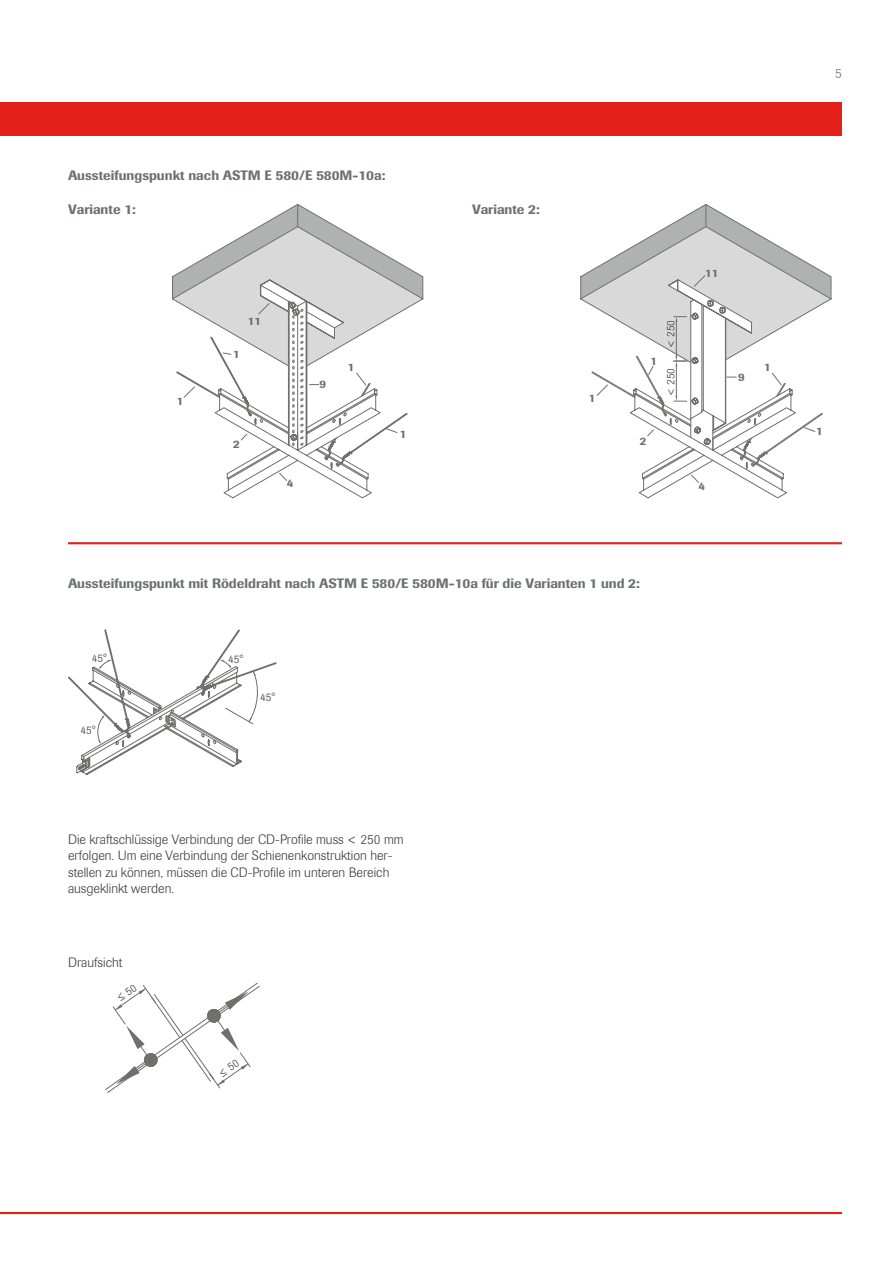
<style>
.page{position:relative;width:893px;height:1263px;background:#fff}
.page>*{position:absolute;margin:0;border:0;box-sizing:border-box;transform-origin:0 0}
.t1{font:300 13.5px/16.5px "Imago Pro";color:#3c3c3e}
.t2{font:500 13.5px "Imago Pro";color:#6d7172}
.t3{font:300 13.5px "Imago Pro";color:#6d7172}
.t4{font:300 11.25px "Imago Pro";color:#3b3b3a}
.t5{font:500 11.25px "Imago Pro";color:#6f6f6e}
</style>
<div class="page">
<hr style="left:68px;top:542px;width:774px;height:2px;background:#e22019">
<div style="left:0;top:102px;width:842px;height:34px;background:#e22019"></div>
<hr style="left:0;top:1212px;width:842px;height:2px;background:#e22019">
<svg style="left:172px;top:204px;width:252px;height:294px"></svg>
<svg style="left:580px;top:204px;width:252px;height:295px"></svg>
<svg style="left:68px;top:629px;width:209px;height:146px"></svg>
<svg style="left:105px;top:982px;width:155px;height:111px"></svg>
<p class="t2" style="left:68px;top:167px;width:319px">Aussteifungspunkt nach ASTM E 580/E 580M-10a:</p>
<p class="t2" style="left:68px;top:201px;width:69px">Variante 1:</p>
<p class="t5" style="left:177px;top:394px;width:8px">1</p>
<p class="t5" style="left:233px;top:346px;width:8px">1</p>
<p class="t5" style="left:248px;top:313px;width:15px">11</p>
<p class="t5" style="left:233px;top:437px;width:8px">2</p>
<p class="t5" style="left:320px;top:377px;width:8px">9</p>
<p class="t5" style="left:348px;top:360px;width:8px">1</p>
<p class="t5" style="left:287px;top:475px;width:8px">4</p>
<p class="t5" style="left:400px;top:427px;width:8px">1</p>
<p class="t2" style="left:472px;top:201px;width:69px">Variante 2:</p>
<p class="t5" style="left:589px;top:391px;width:8px">1</p>
<p class="t5" style="left:651px;top:353px;width:8px">1</p>
<p class="t4" style="left:663px;top:348px;width:29px;rotate:-90deg">&lt; 250</p>
<p class="t4" style="left:663px;top:396px;width:29px;rotate:-90deg">&lt; 250</p>
<p class="t5" style="left:640px;top:434px;width:8px">2</p>
<p class="t5" style="left:705px;top:266px;width:15px">11</p>
<p class="t5" style="left:738px;top:370px;width:8px">9</p>
<p class="t5" style="left:764px;top:360px;width:8px">1</p>
<p class="t5" style="left:698px;top:479px;width:8px">4</p>
<p class="t2" style="left:68px;top:575px;width:573px">Aussteifungspunkt mit Rödeldraht nach ASTM E 580/E 580M-10a für die Varianten 1 und 2:</p>
<p class="t4" style="left:92px;top:651px;width:17px">45°</p>
<p class="t4" style="left:228px;top:651px;width:17px">45°</p>
<p class="t4" style="left:80px;top:723px;width:17px">45°</p>
<p class="t4" style="left:260px;top:690px;width:17px">45°</p>
<p class="t1" style="left:68px;top:830px;width:337px">Die kraftschlüssige Verbindung der CD-Profile muss &lt; 250 mm erfolgen. Um eine Verbindung der Schienenkonstruktion her&shy;stellen zu können, müssen die CD-Profile im unteren Bereich ausgeklinkt werden.</p>
<p class="t1" style="left:68px;top:954px;width:56px">Draufsicht</p>
<p class="t3" style="left:835px;top:65px;width:8px">5</p>
<p class="t5" style="left:816px;top:424px;width:8px">1</p>
</div>
